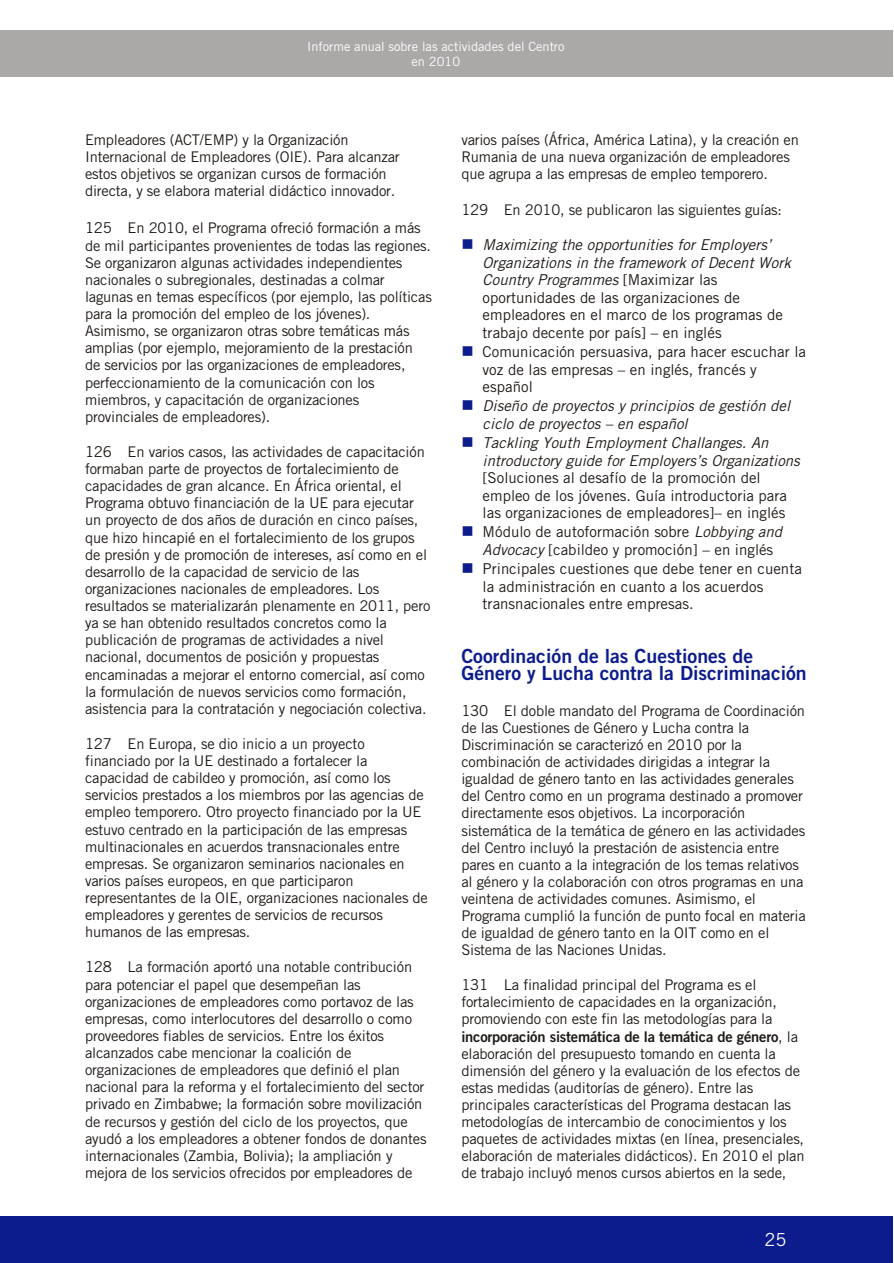
<style>
.page{position:relative;width:894px;height:1263px;background:#fff}
.page>*{position:absolute;margin:0;border:0;box-sizing:border-box;transform-origin:0 0}
.t1{font:19.5px/17.5px "Trade Gothic Bold Two";color:#0d1c8c}
.t2{font:18px "Trade Gothic";color:#fff}
.t3{font:15px/17.5px "Trade Gothic";letter-spacing:.005em;color:#1f1a17}
.t4{font:italic 15px/17.5px "Trade Gothic";letter-spacing:.005em;color:#1f1a17}
.t5{font:14.7px/17.1px "Trade Gothic";letter-spacing:-.01em;color:#1f1a17}
.t6{font:14.7px "Trade Gothic Bold Two";letter-spacing:-.01em;color:#1f1a17}
.t7{font:12.75px/14.9px "Trade Gothic";color:#fff;text-align:center}
.s1{font-size:15px}
.s2{color:#0d1c8c}
.s3{font-style:italic}
.s4{font-family:"Trade Gothic"}
</style>
<div class="page">
<div style="left:0;top:1216px;width:893px;height:47px;background:#0d1c8c"></div>
<div style="left:0;top:30px;width:893px;height:47px;background:#aba8a8"></div>
<p class="t7" style="left:307px;top:40px;width:259px">Informe anual sobre las actividades del Centro en 2010</p>
<p class="t5" style="left:85px;top:132px;width:316px">Empleadores (ACT/EMP) y la Organización Internacional de Empleadores (OIE). Para alcanzar estos objetivos se organizan cursos de formación directa, y se elabora material didáctico innovador.</p>
<p class="t5" style="left:85px;top:221px;width:348px"><span class="s1">125</span> En 2010, el Programa ofreció formación a más de mil participantes provenientes de todas las regiones.<br>Se organizaron algunas actividades independientes nacionales o subregionales, destinadas a colmar lagunas en temas específicos (por ejemplo, las políticas para la promoción del empleo de los jóvenes).<br>Asimismo, se organizaron otras sobre temáticas más amplias (por ejemplo, mejoramiento de la prestación de servicios por las organizaciones de empleadores, perfeccionamiento de la comunicación con los miembros, y capacitación de organizaciones provinciales de empleadores).</p>
<p class="t5" style="left:85px;top:444px;width:347px"><span class="s1">126</span> En varios casos, las actividades de capacitación formaban parte de proyectos de fortalecimiento de capacidades de gran alcance. En África oriental, el Programa obtuvo financiación de la UE para ejecutar un proyecto de dos años de duración en cinco países, que hizo hincapié en el fortalecimiento de los grupos de presión y de promoción de intereses, así como en el desarrollo de la capacidad de servicio de las organizaciones nacionales de empleadores. Los resultados se materializarán plenamente en 2011, pero ya se han obtenido resultados concretos como la publicación de programas de actividades a nivel nacional, documentos de posición y propuestas encaminadas a mejorar el entorno comercial, así como la formulación de nuevos servicios como formación, asistencia para la contratación y negociación colectiva.</p>
<p class="t5" style="left:85px;top:736px;width:344px"><span class="s1">127</span> En Europa, se dio inicio a un proyecto financiado por la UE destinado a fortalecer la capacidad de cabildeo y promoción, así como los servicios prestados a los miembros por las agencias de empleo temporero. Otro proyecto financiado por la UE estuvo centrado en la participación de las empresas multinacionales en acuerdos transnacionales entre empresas. Se organizaron seminarios nacionales en varios países europeos, en que participaron representantes de la OIE, organizaciones nacionales de empleadores y gerentes de servicios de recursos humanos de las empresas.</p>
<p class="t5" style="left:85px;top:960px;width:343px"><span class="s1">128</span> La formación aportó una notable contribución para potenciar el papel que desempeñan las organizaciones de empleadores como portavoz de las empresas, como interlocutores del desarrollo o como proveedores fiables de servicios. Entre los éxitos alcanzados cabe mencionar la coalición de organizaciones de empleadores que definió el plan nacional para la reforma y el fortalecimiento del sector privado en Zimbabwe; la formación sobre movilización de recursos y gestión del ciclo de los proyectos, que ayudó a los empleadores a obtener fondos de donantes internacionales (Zambia, Bolivia); la ampliación y mejora de los servicios ofrecidos por empleadores de</p>
<p class="t5" style="left:461px;top:132px;width:339px">varios países (África, América Latina), y la creación en<br>Rumania de una nueva organización de empleadores que agrupa a las empresas de empleo temporero.</p>
<p class="t5" style="left:461px;top:202px;width:322px"><span class="s1">129</span> En 2010, se publicaron las siguientes guías:</p>
<p class="t3" style="left:483px;top:237px;width:310px;text-indent:-21px"><span class="s2">■</span> <span class="s3">Maximizing the opportunities for Employers’ Organizations in the framework of Decent Work Country Programmes</span> [Maximizar las oportunidades de las organizaciones de empleadores en el marco de los programas de trabajo decente por país] – en inglés</p>
<p class="t3" style="left:483px;top:344px;width:325px;text-indent:-21px"><span class="s2">■</span> Comunicación persuasiva, para hacer escuchar la voz de las empresas – en inglés, francés y español</p>
<p class="t4" style="left:483px;top:398px;width:309px;text-indent:-21px"><span class="s2">■</span> Diseño de proyectos y principios de gestión del ciclo de proyectos – en español</p>
<p class="t4" style="left:483px;top:435px;width:319px;text-indent:-21px"><span class="s2">■</span> Tackling Youth Employment Challanges. An introductory guide for Employers’s Organizations</p>
<p class="t3" style="left:483px;top:470px;width:306px">[Soluciones al desafío de la promoción del empleo de los jóvenes. Guía introductoria para las organizaciones de empleadores]– en inglés</p>
<p class="t3" style="left:483px;top:524px;width:301px;text-indent:-21px"><span class="s2">■</span> Módulo de autoformación sobre <span class="s3">Lobbying and<br>Advocacy</span> [cabildeo y promoción] – en inglés</p>
<p class="t3" style="left:483px;top:561px;width:321px;text-indent:-21px"><span class="s2">■</span> Principales cuestiones que debe tener en cuenta la administración en cuanto a los acuerdos transnacionales entre empresas.</p>
<h1 class="t1" style="left:461px;top:649px;width:347px">Coordinación de las Cuestiones de<br>Género y Lucha contra la Discriminación</h1>
<p class="t5" style="left:461px;top:704px;width:346px"><span class="s1">130</span> El doble mandato del Programa de Coordinación de las Cuestiones de Género y Lucha contra la Discriminación se caracterizó en 2010 por la combinación de actividades dirigidas a integrar la igualdad de género tanto en las actividades generales del Centro como en un programa destinado a promover directamente esos objetivos. La incorporación sistemática de la temática de género en las actividades del Centro incluyó la prestación de asistencia entre pares en cuanto a la integración de los temas relativos al género y la colaboración con otros programas en una veintena de actividades comunes. Asimismo, el Programa cumplió la función de punto focal en materia de igualdad de género tanto en la OIT como en el Sistema de las Naciones Unidas.</p>
<p class="t5" style="left:461px;top:977px;width:317px"><span class="s1">131</span> La finalidad principal del Programa es el fortalecimiento de capacidades en la organización, promoviendo con este fin las metodologías para la</p>
<p class="t6" style="left:461px;top:1030px;width:338px">incorporación sistemática de la temática de género<span class="s4">, la</span></p>
<p class="t5" style="left:461px;top:1046px;width:345px">elaboración del presupuesto tomando en cuenta la dimensión del género y la evaluación de los efectos de estas medidas (auditorías de género). Entre las principales características del Programa destacan las metodologías de intercambio de conocimientos y los paquetes de actividades mixtas (en línea, presenciales, elaboración de materiales didácticos). En 2010 el plan de trabajo incluyó menos cursos abiertos en la sede,</p>
<p class="t2" style="left:765px;top:1232px;width:23px">25</p>
</div>
